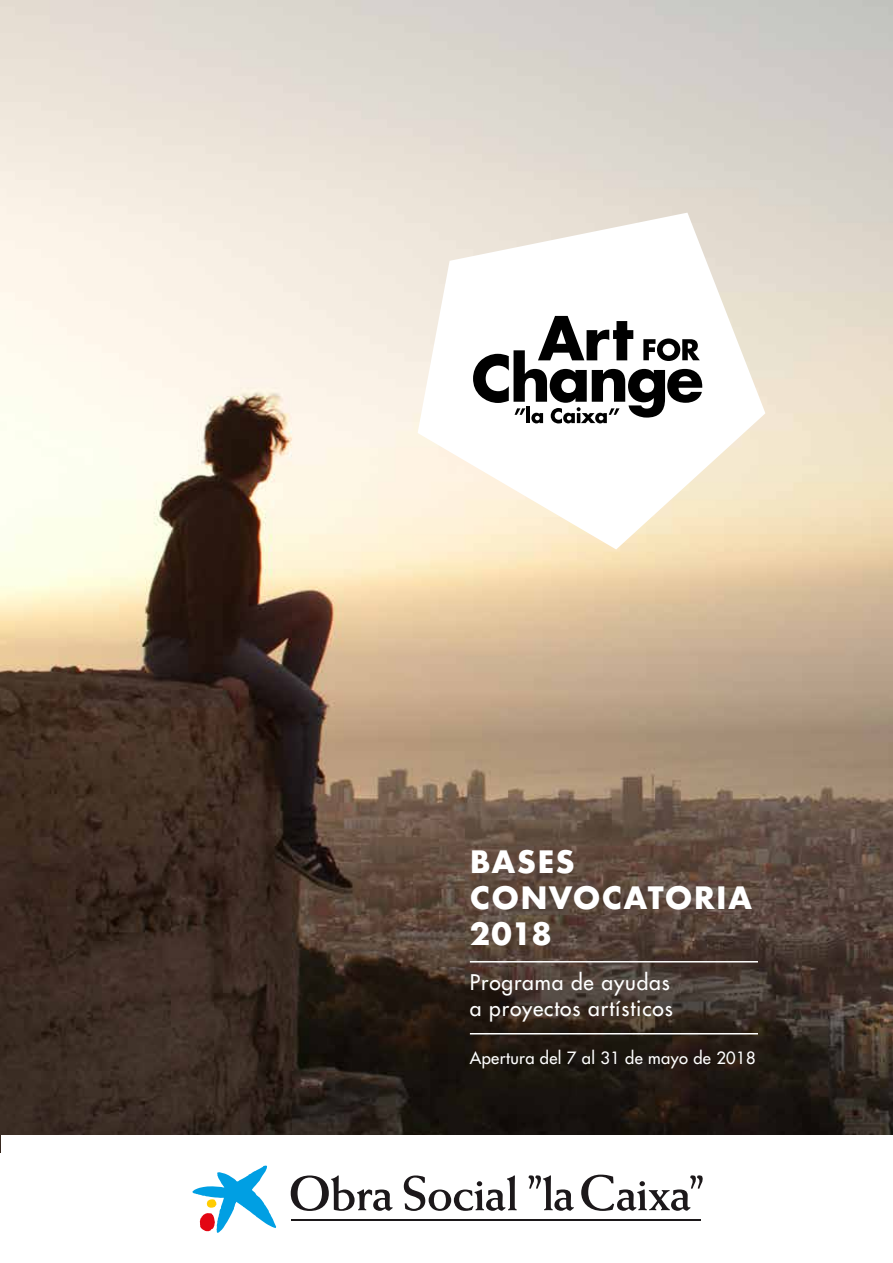
<style>
.page{position:relative;width:893px;height:1263px;background:#fff}
.page>*{position:absolute;margin:0;border:0;box-sizing:border-box;transform-origin:0 0}
.t1{font:700 30px/36px "Futura";letter-spacing:.04em;color:#fff}
.t2{font:500 21px/25.2px "Futura Std";letter-spacing:.04em;color:#fff}
.t3{font:500 16.5px "Futura Std";letter-spacing:.02em;color:#fff}
</style>
<div class="page">
<img style="left:0;top:0;width:893px;height:1152px">
<div style="left:1px;top:1135px;width:892px;height:128px;background:#fff"></div>
<svg style="left:192px;top:1165px;width:84px;height:68px"></svg>
<hr style="left:291px;top:1219px;width:410px;height:2px;background:#1c181a">
<svg style="left:528px;top:1175px;width:46px;height:36px"></svg>
<svg style="left:581px;top:1174px;width:122px;height:37px"></svg>
<svg style="left:291px;top:1175px;width:102px;height:36px"></svg>
<svg style="left:404px;top:1175px;width:113px;height:36px"></svg>
<svg style="left:418px;top:213px;width:347px;height:336px"></svg>
<svg style="left:473px;top:316px;width:229px;height:107px"></svg>
<hr style="left:470px;top:961px;width:288px;height:1px;background:#fff">
<hr style="left:470px;top:1033px;width:288px;height:1px;background:#fff">
<h1 class="t1" style="left:470px;top:844px;width:284px">BASES<br>CONVOCATORIA<br>2018</h1>
<p class="t2" style="left:470px;top:970px;width:204px">Programa de ayudas a proyectos artísticos</p>
<p class="t3" style="left:470px;top:1047px;width:287px">Apertura del 7 al 31 de mayo de 2018</p>
</div>
